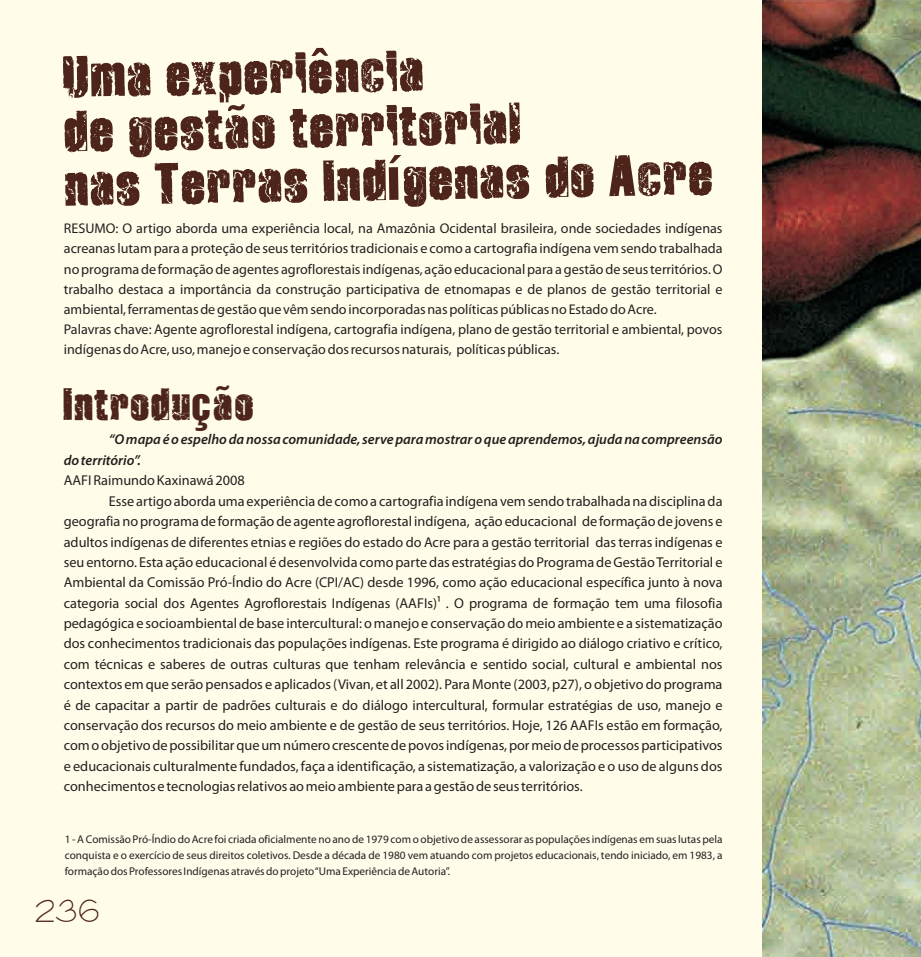
<style>
.page{position:relative;width:921px;height:957px;background:#fff}
.page>*{position:absolute;margin:0;border:0;box-sizing:border-box;transform-origin:0 0}
.t1{font:57.38px/54.2px "Disintegration";color:#4d241a}
.t2{font:45px "Disintegration";letter-spacing:.025em;color:#4d241a}
.t3{font:30px "Bookworm";color:#4d241a}
.t4{font:14.25px "Myriad Pro";color:#231f20}
.t5{font:italic 600 14.25px/20.8px "Myriad Pro";color:#231f20}
.t6{font:14.12px/20.1px "Myriad Pro";color:#231f20}
.t7{font:11.25px/16px "Myriad Pro";color:#231f20;text-align:justify}
</style>
<div class="page">
<div style="left:0;top:0;width:920px;height:957px;background:#fffde9"></div>
<img style="left:762px;top:0;width:158px;height:957px">
<h1 class="t1" style="left:62px;top:49px;width:650px;rotate:-1deg">Uma experiência<br>de gestão territorial<br>nas Terras Indígenas do Acre</h1>
<p class="t6" style="left:64px;top:220px;width:660px">RESUMO: O artigo aborda uma experiência local, na Amazônia Ocidental brasileira, onde sociedades indígenas acreanas lutam para a proteção de seus territórios tradicionais e como a cartografia indígena vem sendo trabalhada no programa de formação de agentes agroflorestais indígenas, ação educacional para a gestão de seus territórios. O trabalho destaca a importância da construção participativa de etnomapas e de planos de gestão territorial e ambiental, ferramentas de gestão que vêm sendo incorporadas nas políticas públicas no Estado do Acre.<br>Palavras chave: Agente agroflorestal indígena, cartografia indígena, plano de gestão territorial e ambiental, povos indígenas do Acre, uso, manejo e conservação dos recursos naturais, políticas públicas.</p>
<h2 class="t2" style="left:63px;top:375px;width:192px">Introdução</h2>
<p class="t5" style="left:64px;top:430px;width:660px;text-indent:45px">“O mapa é o espelho da nossa comunidade, serve para mostrar o que aprendemos, ajuda na compreensão do território”.</p>
<p class="t4" style="left:64px;top:475px;width:183px">AAFI Raimundo Kaxinawá 2008</p>
<p class="t4" style="left:109px;top:495px;width:615px">Esse artigo aborda uma experiência de como a cartografia indígena vem sendo trabalhada na disciplina da</p>
<p class="t4" style="left:64px;top:515px;width:660px">geografia no programa de formação de agente agroflorestal indígena, ação educacional de formação de jovens e</p>
<p class="t4" style="left:64px;top:536px;width:660px">adultos indígenas de diferentes etnias e regiões do estado do Acre para a gestão territorial das terras indígenas e</p>
<p class="t4" style="left:64px;top:556px;width:660px">seu entorno. Esta ação educacional é desenvolvida como parte das estratégias do Programa de Gestão Territorial e</p>
<p class="t4" style="left:64px;top:576px;width:660px">Ambiental da Comissão Pró-Índio do Acre (CPI/AC) desde 1996, como ação educacional específica junto à nova</p>
<p class="t4" style="left:64px;top:597px;width:660px">categoria social dos Agentes Agroflorestais Indígenas (AAFIs)¹ . O programa de formação tem uma filosofia</p>
<p class="t4" style="left:64px;top:617px;width:660px">pedagógica e socioambiental de base intercultural: o manejo e conservação do meio ambiente e a sistematização</p>
<p class="t4" style="left:64px;top:638px;width:660px">dos conhecimentos tradicionais das populações indígenas. Este programa é dirigido ao diálogo criativo e crítico,</p>
<p class="t4" style="left:64px;top:658px;width:660px">com técnicas e saberes de outras culturas que tenham relevância e sentido social, cultural e ambiental nos</p>
<p class="t4" style="left:64px;top:678px;width:660px">contextos em que serão pensados e aplicados (Vivan, et all 2002). Para Monte (2003, p27), o objetivo do programa</p>
<p class="t4" style="left:64px;top:699px;width:660px">é de capacitar a partir de padrões culturais e do diálogo intercultural, formular estratégias de uso, manejo e</p>
<p class="t4" style="left:64px;top:719px;width:660px">conservação dos recursos do meio ambiente e de gestão de seus territórios. Hoje, 126 AAFIs estão em formação,</p>
<p class="t4" style="left:64px;top:739px;width:660px">com o objetivo de possibilitar que um número crescente de povos indígenas, por meio de processos participativos</p>
<p class="t4" style="left:64px;top:760px;width:660px">e educacionais culturalmente fundados, faça a identificação, a sistematização, a valorização e o uso de alguns dos</p>
<p class="t4" style="left:64px;top:780px;width:520px">conhecimentos e tecnologias relativos ao meio ambiente para a gestão de seus territórios.</p>
<p class="t7" style="left:65px;top:832px;width:659px">1 - A Comissão Pró-Índio do Acre foi criada oficialmente no ano de 1979 com o objetivo de assessorar as populações indígenas em suas lutas pela conquista e o exercício de seus direitos coletivos. Desde a década de 1980 vem atuando com projetos educacionais, tendo iniciado, em 1983, a formação dos Professores Indígenas através do projeto “Uma Experiência de Autoria”.</p>
<h3 class="t3" style="left:35px;top:899px;width:67px">236</h3>
</div>
